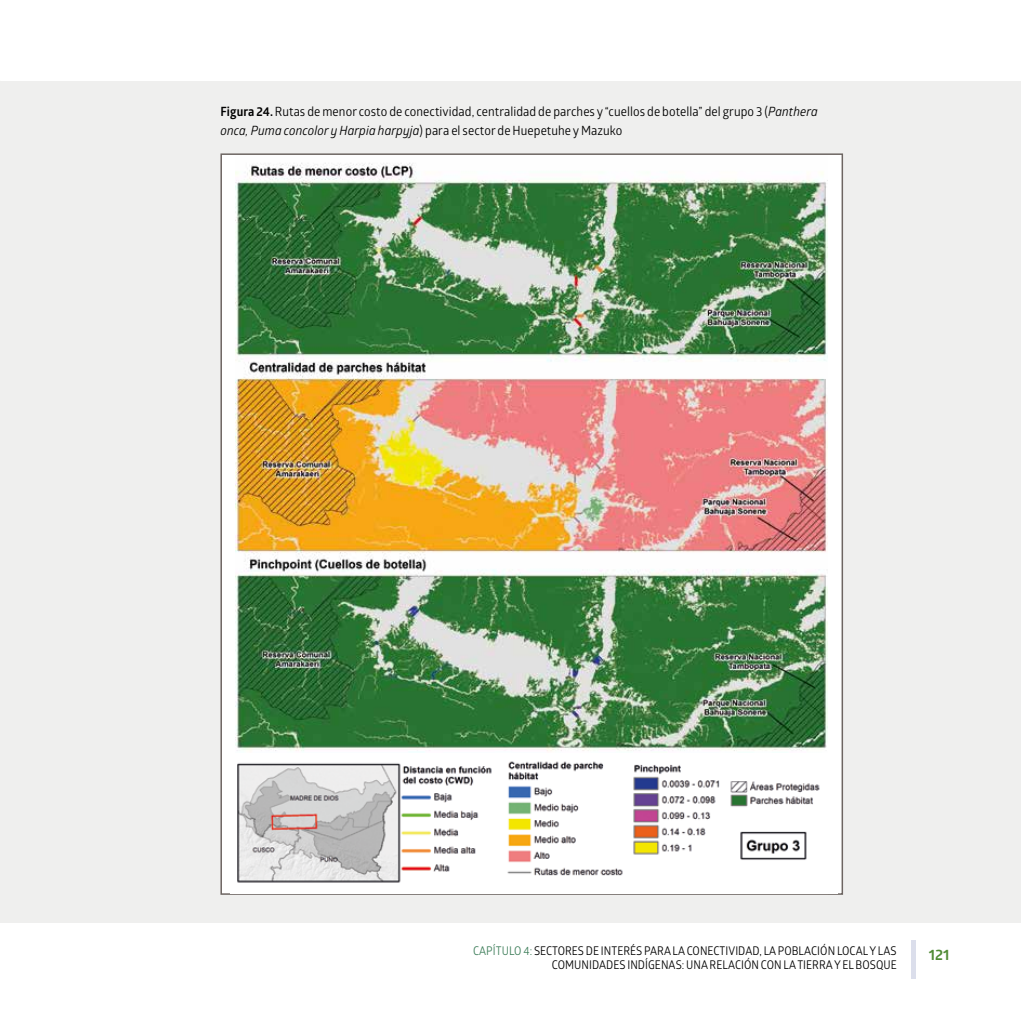
<style>
.page{position:relative;width:1021px;height:1021px;background:#fff}
.page>*{position:absolute;margin:0;border:0;box-sizing:border-box;transform-origin:0 0}
.t1{font:700 15px "Glober";color:#508b35}
.t2{font:12.75px/19.5px "Glober";letter-spacing:.005em;color:#000;scale:.95 1}
.t3{font:12px/14.4px "Glober";letter-spacing:.005em;color:#000;text-align:right;scale:.9 1}
.s1{font-weight:700}
.s2{font-style:italic}
.s3{color:#3e7e5a}
</style>
<div class="page">
<hr style="left:911px;top:940px;width:4px;height:38px;background:#dbdeeb">
<div style="left:0;top:81px;width:1020px;height:841px;background:#efefee"></div>
<div style="left:221px;top:154px;width:621px;height:740px;background:#fff"></div>
<img style="left:236px;top:163px;width:591px;height:590px">
<img style="left:237px;top:761px;width:583px;height:122px">
<p class="t2" style="left:220px;top:101px;width:630px"><span class="s1">Figura 24.</span> Rutas de menor costo de conectividad, centralidad de parches y “cuellos de botella” del grupo 3 (<span class="s2">Panthera onca, Puma concolor y Harpia harpyja</span>) para el sector de Huepetuhe y Mazuko</p>
<p class="t3" style="left:473px;top:942px;width:472px"><span class="s3">CAPÍTULO 4:</span> SECTORES DE INTERÉS PARA LA CONECTIVIDAD, LA POBLACIÓN LOCAL Y LAS<br>COMUNIDADES INDÍGENAS: UNA RELACIÓN CON LA TIERRA Y EL BOSQUE</p>
<p class="t1" style="left:928px;top:944px;width:22px">121</p>
</div>
